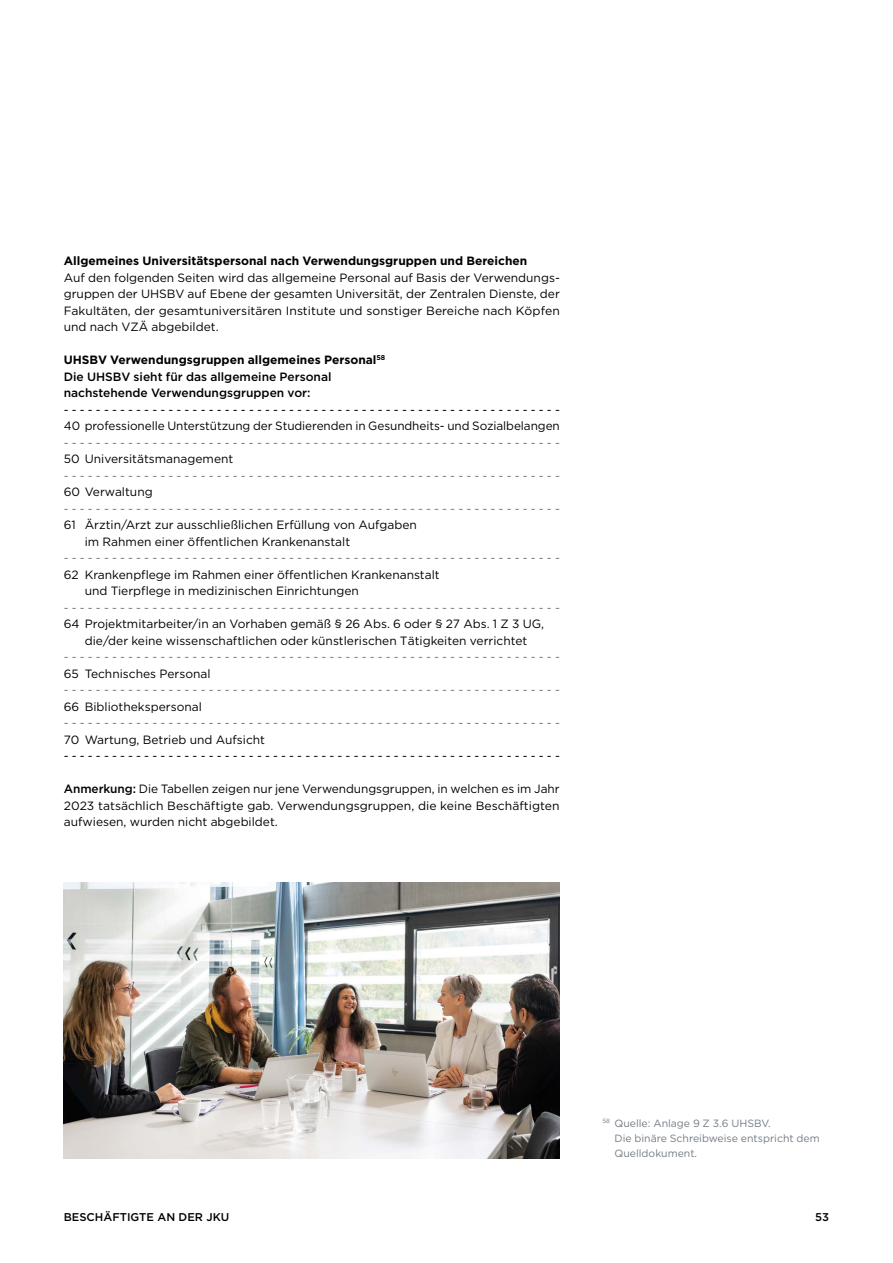
<style>
.page{position:relative;width:893px;height:1263px;background:#fff}
.page>*{position:absolute;margin:0;border:0;box-sizing:border-box;transform-origin:0 0}
.t1{font:12px/16.5px "Gotham HTF";color:#000}
.t2{font:12px "Gotham HTF";color:#747c84}
.t3{font:700 12px "Gotham HTF";color:#000}
.t4{font:500 12px/16.5px "Gotham HTF";color:#000}
.t5{font:500 11.25px "Gotham HTF";color:#000}
.t6{font:10.5px/15px "Gotham HTF";color:#747c84}
.s1{font-weight:500}
</style>
<div class="page">
<img style="left:64px;top:882px;width:496px;height:276px">
<h4 class="t3" style="left:64px;top:254px;width:465px">Allgemeines Universitätspersonal nach Verwendungsgruppen und Bereichen</h4>
<p class="t1" style="left:64px;top:269px;width:498px;text-align:justify">Auf den folgenden Seiten wird das allgemeine Personal auf Basis der Verwendungs&shy;gruppen der UHSBV auf Ebene der gesamten Universität, der Zentralen Dienste, der Fakultäten, der gesamtuniversitären Institute und sonstiger Bereiche nach Köpfen und nach VZÄ abgebildet.</p>
<h4 class="t3" style="left:64px;top:353px;width:323px">UHSBV Verwendungsgruppen allgemeines Personal<sup>58</sup></h4>
<p class="t4" style="left:64px;top:368px;width:269px">Die UHSBV sieht für das allgemeine Personal nachstehende Verwendungsgruppen vor:</p>
<p class="t1" style="left:64px;top:401px;width:498px">- - - - - - - - - - - - - - - - - - - - - - - - - - - - - - - - - - - - - - - - - - - - - - - - - - - - - - - - - - - - - -<br>40 professionelle Unterstützung der Studierenden in Gesundheits- und Sozialbelangen</p>
<p class="t2" style="left:64px;top:436px;width:498px">- - - - - - - - - - - - - - - - - - - - - - - - - - - - - - - - - - - - - - - - - - - - - - - - - - - - - - - - - - - - - -</p>
<p class="t1" style="left:64px;top:451px;width:171px">50 Universitätsmanagement</p>
<p class="t2" style="left:64px;top:469px;width:498px">- - - - - - - - - - - - - - - - - - - - - - - - - - - - - - - - - - - - - - - - - - - - - - - - - - - - - - - - - - - - - -</p>
<p class="t1" style="left:64px;top:484px;width:90px">60 Verwaltung</p>
<p class="t2" style="left:64px;top:502px;width:498px">- - - - - - - - - - - - - - - - - - - - - - - - - - - - - - - - - - - - - - - - - - - - - - - - - - - - - - - - - - - - - -</p>
<p class="t1" style="left:85px;top:517px;width:334px;text-indent:-21px">61 Ärztin/Arzt zur ausschließlichen Erfüllung von Aufgaben im Rahmen einer öffentlichen Krankenanstalt</p>
<p class="t2" style="left:64px;top:551px;width:498px">- - - - - - - - - - - - - - - - - - - - - - - - - - - - - - - - - - - - - - - - - - - - - - - - - - - - - - - - - - - - - -</p>
<p class="t1" style="left:85px;top:566px;width:356px;text-indent:-21px">62 Krankenpflege im Rahmen einer öffentlichen Krankenanstalt und Tierpflege in medizinischen Einrichtungen</p>
<p class="t2" style="left:64px;top:601px;width:498px">- - - - - - - - - - - - - - - - - - - - - - - - - - - - - - - - - - - - - - - - - - - - - - - - - - - - - - - - - - - - - -</p>
<p class="t1" style="left:64px;top:616px;width:482px;text-align:center">64 Projektmitarbeiter/in an Vorhaben gemäß § 26 Abs. 6 oder § 27 Abs. 1 Z 3 UG, die/der keine wissenschaftlichen oder künstlerischen Tätigkeiten verrichtet</p>
<p class="t2" style="left:64px;top:650px;width:498px">- - - - - - - - - - - - - - - - - - - - - - - - - - - - - - - - - - - - - - - - - - - - - - - - - - - - - - - - - - - - - -</p>
<p class="t1" style="left:64px;top:665px;width:148px">65 Technisches Personal</p>
<p class="t2" style="left:64px;top:683px;width:498px">- - - - - - - - - - - - - - - - - - - - - - - - - - - - - - - - - - - - - - - - - - - - - - - - - - - - - - - - - - - - - -</p>
<p class="t1" style="left:64px;top:698px;width:140px">66 Bibliothekspersonal</p>
<p class="t2" style="left:64px;top:716px;width:498px">- - - - - - - - - - - - - - - - - - - - - - - - - - - - - - - - - - - - - - - - - - - - - - - - - - - - - - - - - - - - - -</p>
<p class="t1" style="left:64px;top:731px;width:203px">70 Wartung, Betrieb und Aufsicht</p>
<p class="t1" style="left:64px;top:748px;width:498px">- - - - - - - - - - - - - - - - - - - - - - - - - - - - - - - - - - - - - - - - - - - - - - - - - - - - - - - - - - - - - -</p>
<p class="t1" style="left:64px;top:781px;width:497px;text-align:justify"><span class="s1">Anmerkung:</span> Die Tabellen zeigen nur jene Verwendungsgruppen, in welchen es im Jahr 2023 tatsächlich Beschäftigte gab. Verwendungsgruppen, die keine Beschäftigten aufwiesen, wurden nicht abgebildet.</p>
<p class="t6" style="left:614px;top:1115px;width:207px;text-indent:-12px"><sup>58</sup> Quelle: Anlage 9 Z 3.6 UHSBV.<br>Die binäre Schreibweise entspricht dem<br>Quelldokument.</p>
<p class="t5" style="left:64px;top:1211px;width:167px">BESCHÄFTIGTE AN DER JKU</p>
<p class="t5" style="left:815px;top:1211px;width:15px">53</p>
</div>
